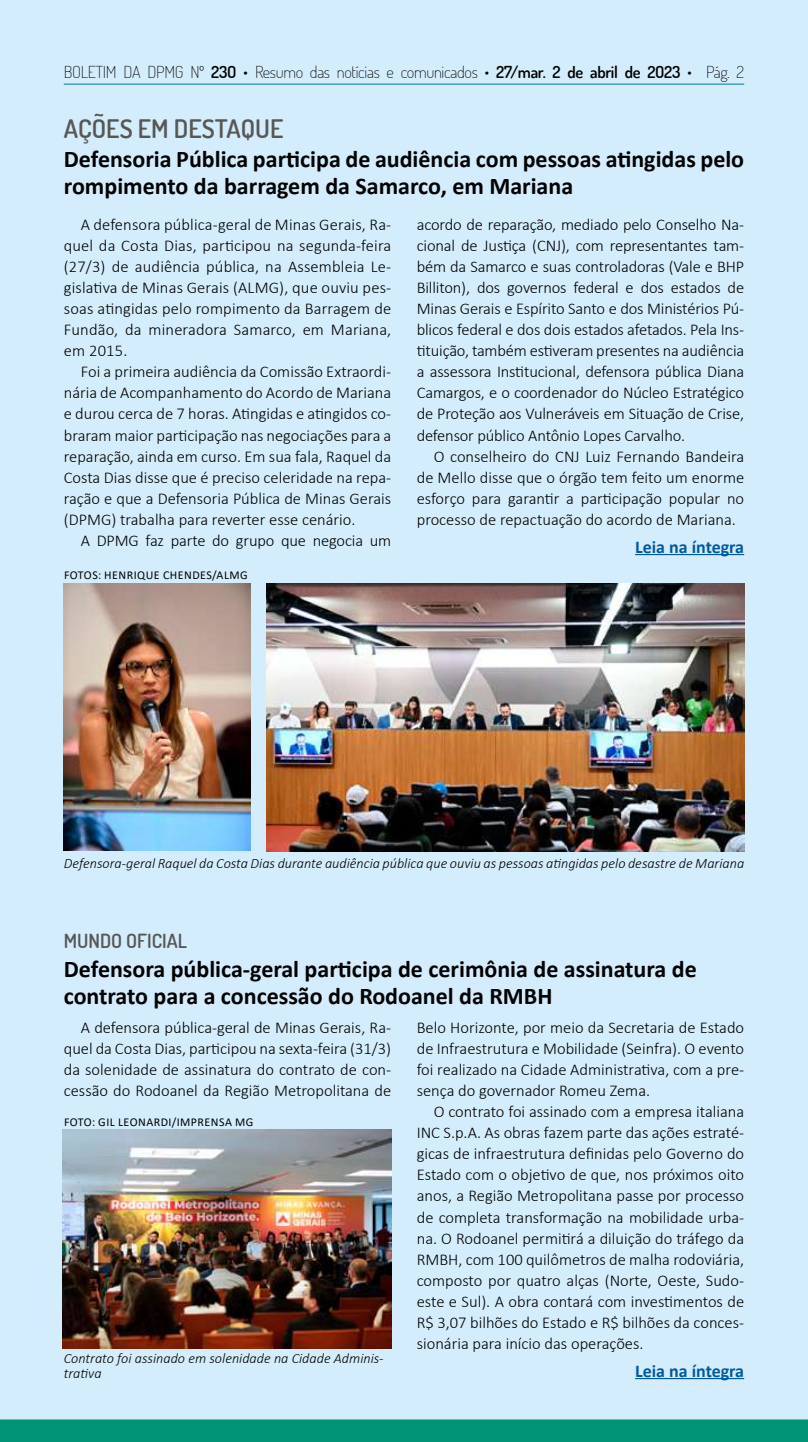
<style>
.page{position:relative;width:808px;height:1442px;background:#fff}
.page>*{position:absolute;margin:0;border:0;box-sizing:border-box;transform-origin:0 0}
.t1{font:600 25.5px "Dosis";color:#575756}
.t2{font:700 24px/27px "Calibri";color:#000}
.t3{font:600 19.5px "Dosis";color:#575756}
.t4{font:700 18px "Calibri";color:#005a9f}
.t5{font:300 16.5px/21px "Calibri";color:#000;text-align:justify}
.t6{font:200 16.5px "Dosis";letter-spacing:-.02em;color:#000}
.t7{font:italic 300 14.25px/15px "Calibri";color:#000}
.t8{font:12px "Calibri";letter-spacing:.04em;color:#000}
.s1{font-weight:600}
</style>
<div class="page">
<div style="left:0;top:0;width:808px;height:1419px;background:#d4edfc"></div>
<hr style="left:64px;top:84px;width:680px;height:1px;background:#00768a">
<div style="left:0;top:1419px;width:808px;height:22px;background:#009375"></div>
<img style="left:266px;top:584px;width:478px;height:267px">
<hr style="left:635px;top:554px;width:109px;height:1px;background:#005a9f">
<img style="left:63px;top:1129px;width:329px;height:219px">
<hr style="left:635px;top:1377px;width:109px;height:2px;background:#005a9f">
<img style="left:64px;top:584px;width:187px;height:266px">
<p class="t6" style="left:64px;top:61px;width:682px">BOLETIM DA DPMG Nº <span class="s1">23O</span> • Resumo das notícias e comunicados • <span class="s1">27/mar. 2 de abril de 2O23</span> • Pág. 2</p>
<h1 class="t1" style="left:64px;top:112px;width:221px">AÇÕES EM DESTAQUE</h1>
<h2 class="t2" style="left:64px;top:145px;width:682px">Defensoria Pública participa de audiência com pessoas atingidas pelo rompimento da barragem da Samarco, em Mariana</h2>
<p class="t5" style="left:417px;top:214px;width:329px">acordo de reparação, mediado pelo Conselho Na&shy;cional de Justiça (CNJ), com representantes tam&shy;bém da Samarco e suas controladoras (Vale e BHP Billiton), dos governos federal e dos estados de Minas Gerais e Espírito Santo e dos Ministérios Pú&shy;blicos federal e dos dois estados afetados. Pela Ins&shy;tituição, também estiveram presentes na audiência a assessora Institucional, defensora pública Diana Camargos, e o coordenador do Núcleo Estratégico de Proteção aos Vulneráveis em Situação de Crise, defensor público Antônio Lopes Carvalho.</p>
<p class="t5" style="left:417px;top:445px;width:329px;text-indent:17px">O conselheiro do CNJ Luiz Fernando Bandeira de Mello disse que o órgão tem feito um enorme esforço para garantir a participação popular no processo de repactuação do acordo de Mariana.</p>
<p class="t4" style="left:635px;top:534px;width:111px">Leia na íntegra</p>
<p class="t5" style="left:64px;top:214px;width:329px;text-indent:17px">A defensora pública-geral de Minas Gerais, Ra&shy;quel da Costa Dias, participou na segunda-feira (27/3) de audiência pública, na Assembleia Le&shy;gislativa de Minas Gerais (ALMG), que ouviu pes&shy;soas atingidas pelo rompimento da Barragem de Fundão, da mineradora Samarco, em Mariana, em 2015.</p>
<p class="t5" style="left:64px;top:361px;width:329px;text-indent:17px">Foi a primeira audiência da Comissão Extraordi&shy;nária de Acompanhamento do Acordo de Mariana e durou cerca de 7 horas. Atingidas e atingidos co&shy;braram maior participação nas negociações para a reparação, ainda em curso. Em sua fala, Raquel da Costa Dias disse que é preciso celeridade na repa&shy;ração e que a Defensoria Pública de Minas Gerais (DPMG) trabalha para reverter esse cenário.</p>
<p class="t5" style="left:81px;top:529px;width:312px">A DPMG faz parte do grupo que negocia um</p>
<p class="t8" style="left:64px;top:566px;width:185px">FOTOS: HENRIQUE CHENDES/ALMG</p>
<p class="t7" style="left:64px;top:855px;width:682px">Defensora-geral Raquel da Costa Dias durante audiência pública que ouviu as pessoas atingidas pelo desastre de Mariana</p>
<p class="t3" style="left:64px;top:927px;width:125px">MUNDO OFICIAL</p>
<h2 class="t2" style="left:64px;top:955px;width:634px">Defensora pública-geral participa de cerimônia de assinatura de contrato para a concessão do Rodoanel da RMBH</h2>
<p class="t5" style="left:64px;top:1017px;width:329px;text-indent:17px">A defensora pública-geral de Minas Gerais, Ra&shy;quel da Costa Dias, participou na sexta-feira (31/3) da solenidade de assinatura do contrato de con&shy;cessão do Rodoanel da Região Metropolitana de</p>
<p class="t8" style="left:64px;top:1113px;width:191px">FOTO: GIL LEONARDI/IMPRENSA MG</p>
<p class="t7" style="left:64px;top:1350px;width:321px">Contrato foi assinado em solenidade na Cidade Adminis&shy;trativa</p>
<p class="t5" style="left:417px;top:1017px;width:329px">Belo Horizonte, por meio da Secretaria de Estado de Infraestrutura e Mobilidade (Seinfra). O evento foi realizado na Cidade Administrativa, com a pre&shy;sença do governador Romeu Zema.</p>
<p class="t5" style="left:417px;top:1101px;width:329px;text-indent:17px">O contrato foi assinado com a empresa italiana INC S.p.A. As obras fazem parte das ações estraté&shy;gicas de infraestrutura definidas pelo Governo do Estado com o objetivo de que, nos próximos oito anos, a Região Metropolitana passe por processo de completa transformação na mobilidade urba&shy;na. O Rodoanel permitirá a diluição do tráfego da RMBH, com 100 quilômetros de malha rodoviária, composto por quatro alças (Norte, Oeste, Sudo&shy;este e Sul). A obra contará com investimentos de R$ 3,07 bilhões do Estado e R$ bilhões da conces&shy;sionária para início das operações.</p>
<p class="t4" style="left:635px;top:1357px;width:111px">Leia na íntegra</p>
</div>
